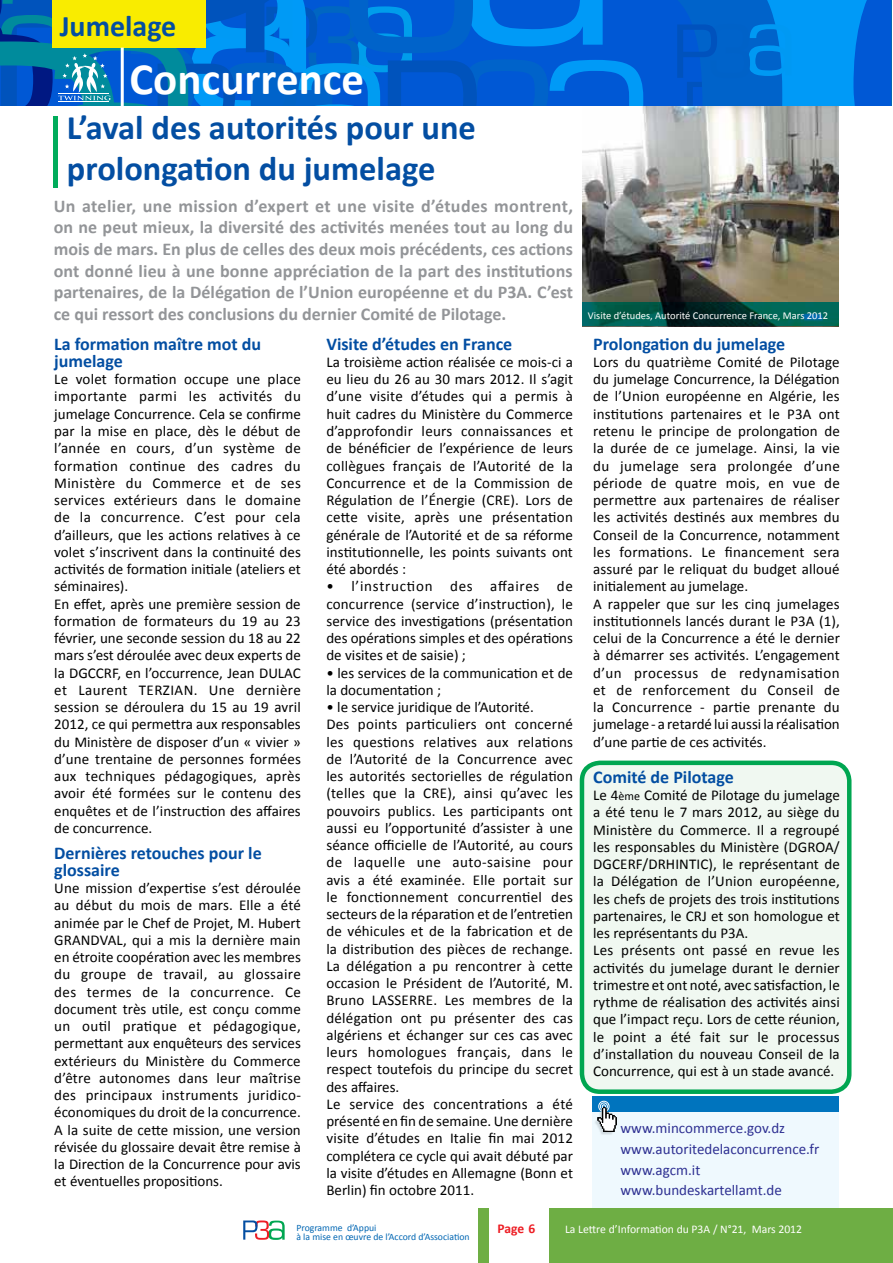
<style>
.page{position:relative;width:893px;height:1263px;background:#fff}
.page>*{position:absolute;margin:0;border:0;box-sizing:border-box;transform-origin:0 0}
.t1{font:700 45px "Calibri";color:#fff}
.t2{font:700 34.5px/41.4px "Calibri";color:#034ea2}
.t3{font:700 30px "Calibri";color:#034ea2}
.t4{font:700 18px/21.6px "Calibri";color:#939598;text-align:justify}
.t5{font:700 18px/17.2px "Calibri";color:#034ea2}
.t6{font:15px/17.2px "Calibri";letter-spacing:.005em;color:#000}
.t7{font:15px/20.5px "Calibri";color:#2e3092}
.t8{font:700 13.5px "Calibri";color:#ed1d24}
.t9{font:11.7px "Calibri";color:#fff}
.t10{font:10.5px "Calibri";color:#fff}
.t11{font:9.75px "Calibri";color:#0066b3}
.s1{font-size:12px}
</style>
<div class="page">
<div style="left:592px;top:1108px;width:247px;height:100px;background:#eff9fe"></div>
<div style="left:592px;top:1097px;width:247px;height:15px;background:#0074be"></div>
<img style="left:595px;top:1120px;width:18px;height:15px">
<div style="left:598px;top:1101px;width:11px;height:11px;border:1px solid #fff;border-radius:50%"></div>
<div style="left:600px;top:1102px;width:8px;height:8px;border:1px solid #fff;border-radius:50%"></div>
<svg style="left:597px;top:1104px;width:20px;height:28px"></svg>
<div style="left:582px;top:763px;width:267px;height:329px;background:#f0f8f1;border-radius:18px"></div>
<div style="left:580px;top:761px;width:271px;height:333px;border:4px solid #00a651;border-radius:18px"></div>
<hr style="left:54px;top:116px;width:4px;height:72px;background:#00ac5b">
<img style="left:583px;top:107px;width:256px;height:196px">
<svg style="left:583px;top:303px;width:256px;height:23px;background:#004b42"></svg>
<div style="left:643px;top:0;width:34px;height:106px;background:#0058d5"></div>
<svg style="left:677px;top:0;width:215px;height:106px;background:#0075dd"></svg>
<div style="left:478px;top:1209px;width:415px;height:54px;background:#6eae44"></div>
<div style="left:490px;top:1209px;width:59px;height:54px;background:#fff"></div>
<svg style="left:243px;top:1220px;width:42px;height:20px"></svg>
<svg style="left:0;top:0;width:643px;height:106px;background:#1d77b9"></svg>
<hr style="left:121px;top:48px;width:3px;height:60px;background:#fff">
<h3 class="t3" style="left:60px;top:7px;width:118px">Jumelage</h3>
<h1 class="t1" style="left:129px;top:50px;width:236px">Concurrence</h1>
<h2 class="t2" style="left:67px;top:107px;width:410px">L’aval des autorités pour une prolongation du jumelage</h2>
<p class="t4" style="left:54px;top:195px;width:521px">Un atelier, une mission d’expert et une visite d’études montrent, on ne peut mieux, la diversité des activités menées tout au long du mois de mars. En plus de celles des deux mois précédents, ces actions ont donné lieu à une bonne appréciation de la part des institutions partenaires, de la Délégation de l’Union européenne et du P3A. C’est ce qui ressort des conclusions du dernier Comité de Pilotage.</p>
<p class="t5" style="left:54px;top:335px;width:208px">La formation maître mot du jumelage</p>
<p class="t6" style="left:54px;top:371px;width:248px">Le volet formation occupe une place importante parmi les activités du jumelage Concurrence. Cela se confirme par la mise en place, dès le début de l’année en cours, d’un système de formation continue des cadres du Ministère du Commerce et de ses services extérieurs dans le domaine de la concurrence. C’est pour cela d’ailleurs, que les actions relatives à ce volet s’inscrivent dans la continuité des activités de formation initiale (ateliers et séminaires).<br>En effet, après une première session de formation de formateurs du 19 au 23 février, une seconde session du 18 au 22 mars s’est déroulée avec deux experts de la DGCCRF, en l’occurrence, Jean DULAC et Laurent TERZIAN. Une dernière session se déroulera du 15 au 19 avril 2012, ce qui permettra aux responsables du Ministère de disposer d’un « vivier » d’une trentaine de personnes formées aux techniques pédagogiques, après avoir été formées sur le contenu des enquêtes et de l’instruction des affaires de concurrence.</p>
<p class="t5" style="left:54px;top:844px;width:209px">Dernières retouches pour le glossaire</p>
<p class="t6" style="left:54px;top:879px;width:248px;text-align:justify">Une mission d’expertise s’est déroulée au début du mois de mars. Elle a été animée par le Chef de Projet, M. Hubert GRANDVAL, qui a mis la dernière main en étroite coopération avec les membres du groupe de travail, au glossaire des termes de la concurrence. Ce document très utile, est conçu comme un outil pratique et pédagogique, permettant aux enquêteurs des services extérieurs du Ministère du Commerce d’être autonomes dans leur maîtrise des principaux instruments juridico&shy;économiques du droit de la concurrence.<br>A la suite de cette mission, une version révisée du glossaire devait être remise à la Direction de la Concurrence pour avis et éventuelles propositions.</p>
<p class="t5" style="left:326px;top:335px;width:187px">Visite d’études en France</p>
<p class="t6" style="left:326px;top:353px;width:248px;text-align:justify">La troisième action réalisée ce mois-ci a eu lieu du 26 au 30 mars 2012. Il s’agit d’une visite d’études qui a permis à huit cadres du Ministère du Commerce d’approfondir leurs connaissances et de bénéficier de l’expérience de leurs collègues français de l’Autorité de la Concurrence et de la Commission de Régulation de l’Énergie (CRE). Lors de cette visite, après une présentation générale de l’Autorité et de sa réforme institutionnelle, les points suivants ont été abordés :</p>
<p class="t6" style="left:326px;top:578px;width:248px;text-align:justify">• l’instruction des affaires de concurrence (service d’instruction), le service des investigations (présentation des opérations simples et des opérations de visites et de saisie) ;</p>
<p class="t6" style="left:326px;top:664px;width:248px">• les services de la communication et de la documentation ;</p>
<p class="t6" style="left:326px;top:698px;width:248px">• le service juridique de l’Autorité.<br>Des points particuliers ont concerné les questions relatives aux relations de l’Autorité de la Concurrence avec les autorités sectorielles de régulation (telles que la CRE), ainsi qu’avec les pouvoirs publics. Les participants ont aussi eu l’opportunité d’assister à une séance officielle de l’Autorité, au cours de laquelle une auto-saisine pour avis a été examinée. Elle portait sur le fonctionnement concurrentiel des secteurs de la réparation et de l’entretien de véhicules et de la fabrication et de la distribution des pièces de rechange.<br>La délégation a pu rencontrer à cette occasion le Président de l’Autorité, M.<br>Bruno LASSERRE. Les membres de la délégation ont pu présenter des cas algériens et échanger sur ces cas avec leurs homologues français, dans le respect toutefois du principe du secret des affaires.<br>Le service des concentrations a été présenté en fin de semaine. Une dernière visite d’études en Italie fin mai 2012 complétera ce cycle qui avait débuté par la visite d’études en Allemagne (Bonn et Berlin) fin octobre 2011.</p>
<p class="t10" style="left:588px;top:309px;width:242px">Visite d’études, Autorité Concurrence France, Mars 2012</p>
<p class="t5" style="left:593px;top:335px;width:194px">Prolongation du jumelage</p>
<p class="t6" style="left:593px;top:353px;width:248px">Lors du quatrième Comité de Pilotage du jumelage Concurrence, la Délégation de l’Union européenne en Algérie, les institutions partenaires et le P3A ont retenu le principe de prolongation de la durée de ce jumelage. Ainsi, la vie du jumelage sera prolongée d’une période de quatre mois, en vue de permettre aux partenaires de réaliser les activités destinés aux membres du Conseil de la Concurrence, notamment les formations. Le financement sera assuré par le reliquat du budget alloué initialement au jumelage.<br>A rappeler que sur les cinq jumelages institutionnels lancés durant le P3A (1), celui de la Concurrence a été le dernier à démarrer ses activités. L’engagement d’un processus de redynamisation et de renforcement du Conseil de la Concurrence - partie prenante du jumelage - a retardé lui aussi la réalisation d’une partie de ces activités.</p>
<p class="t5" style="left:593px;top:768px;width:142px">Comité de Pilotage</p>
<p class="t6" style="left:593px;top:786px;width:248px">Le 4<span class="s1">ème</span> Comité de Pilotage du jumelage a été tenu le 7 mars 2012, au siège du Ministère du Commerce. Il a regroupé les responsables du Ministère (DGROA/ DGCERF/DRHINTIC), le représentant de la Délégation de l’Union européenne, les chefs de projets des trois institutions partenaires, le CRJ et son homologue et les représentants du P3A.<br>Les présents ont passé en revue les activités du jumelage durant le dernier trimestre et ont noté, avec satisfaction, le rythme de réalisation des activités ainsi que l’impact reçu. Lors de cette réunion, le point a été fait sur le processus d’installation du nouveau Conseil de la Concurrence, qui est à un stade avancé.</p>
<p class="t7" style="left:620px;top:1118px;width:200px">www.mincommerce.gov.dz www.autoritedelaconcurrence.fr www.agcm.it www.bundeskartellamt.de</p>
<p class="t8" style="left:498px;top:1220px;width:39px">Page 6</p>
<p class="t11" style="left:296px;top:1222px;width:82px">Programme d’Appui</p>
<p class="t9" style="left:565px;top:1222px;width:239px">La Lettre d’Information du P3A / N°21, Mars 2012</p>
<p class="t11" style="left:296px;top:1230px;width:175px">à la mise en œuvre de l’Accord d’Association</p>
</div>
